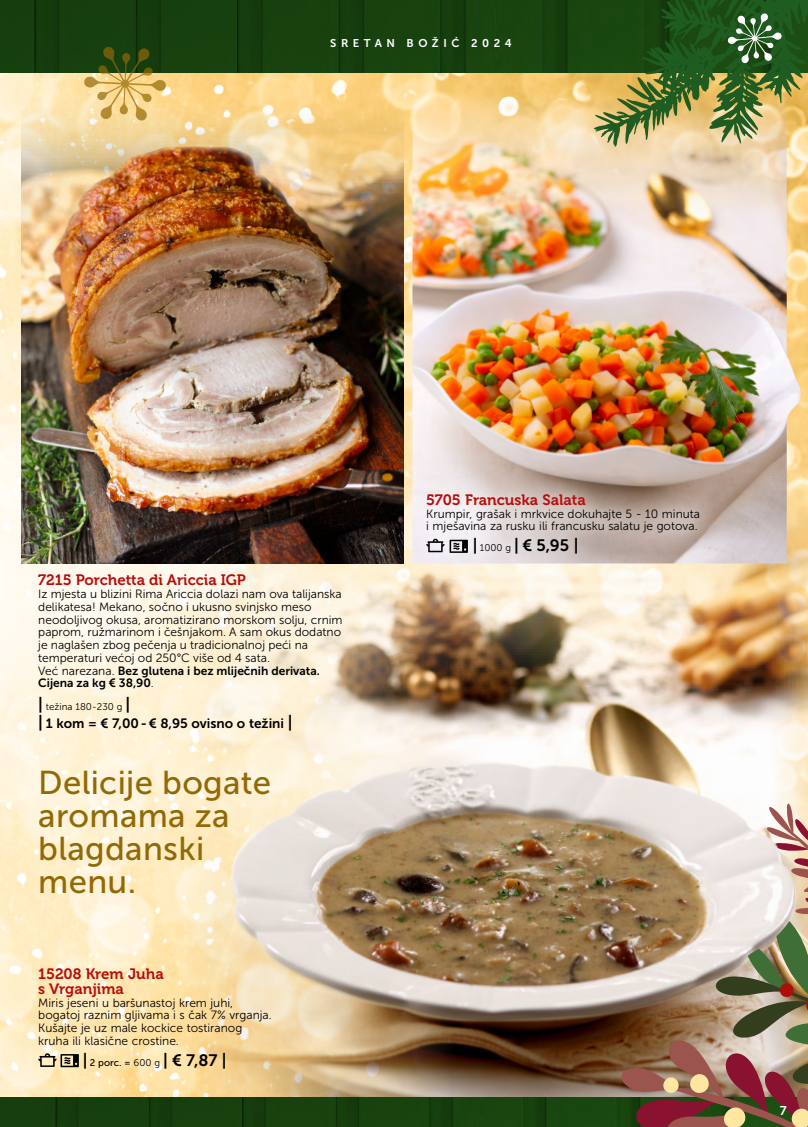
<style>
.page{position:relative;width:808px;height:1127px;background:#fff}
.page>*{position:absolute;margin:0;border:0;box-sizing:border-box;transform-origin:0 0}
.t1{font:33px/33px "Museo Sans 500";letter-spacing:.01em;color:#926907}
.t2{font:16.5px "Museo Sans 700";color:#000}
.t3{font:15px/15px "Museo 700";color:#b70e0c}
.t4{font:13.5px "Museo Sans 700";color:#000}
.t5{font:12.75px "Museo Sans 700";color:#fff}
.t6{font:12px/12.8px "Museo Sans 300";color:#000}
.t7{font:12px/12.8px "Museo Sans 700";color:#000}
.t8{font:11.25px "Museo Sans 700";letter-spacing:.4em;color:#fff}
.t9{font:9.75px "Museo Sans 300";color:#000}
.s1{font-family:"Museo Sans 300"}
.s2{font-family:"Museo Sans 700";font-size:16.5px}
.s3{font-size:16.5px}
.s4{font-family:"Museo Sans 500";font-size:9.75px}
.s5{font-family:"Museo Sans 300";font-size:9.75px}
</style>
<div class="page">
<img style="left:0;top:0;width:808px;height:1097px">
<img style="left:188px;top:343px;width:620px;height:754px">
<img style="left:21px;top:73px;width:383px;height:490px">
<img style="left:412px;top:94px;width:375px;height:469px">
<img style="left:0;top:11px;width:1px;height:999px">
<div style="left:10px;top:1097px;width:610px;height:30px;background:#17410e"></div>
<svg style="left:84px;top:46px;width:82px;height:75px;background:#a49957"></svg>
<svg style="left:594px;top:0;width:214px;height:147px;background:#667d41"></svg>
<div style="left:404px;top:470px;width:318px;height:106px;background:#fff;opacity:.75"></div>
<svg style="left:426px;top:539px;width:42px;height:14px"></svg>
<img style="left:53px;top:146px;width:287px;height:237px">
<svg style="left:699px;top:298px;width:103px;height:159px;background:#d8b38b"></svg>
<img style="left:703px;top:307px;width:95px;height:144px">
<svg style="left:38px;top:1053px;width:41px;height:14px"></svg>
<svg style="left:0;top:1010px;width:10px;height:117px"></svg>
<img style="left:620px;top:803px;width:188px;height:324px">
<img style="left:229px;top:761px;width:571px;height:258px">
<p class="t8" style="left:330px;top:37px;width:183px">SRETAN BOŽIĆ 2024</p>
<p class="t3" style="left:38px;top:573px;width:209px">7215 Porchetta di Ariccia IGP</p>
<p class="t6" style="left:38px;top:588px;width:306px">Iz mjesta u blizini Rima Ariccia dolazi nam ova talijanska delikatesa! Mekano, sočno i ukusno svinjsko meso neodoljivog okusa, aromatizirano morskom solju, crnim paprom, ružmarinom i češnjakom. A sam okus dodatno je naglašen zbog pečenja u tradicionalnoj peći na temperaturi većoj od 250°C više od 4 sata.</p>
<p class="t7" style="left:38px;top:664px;width:283px"><span class="s1">Već narezana.</span> Bez glutena i bez mliječnih derivata.<br>Cijena za kg € 38,90<span class="s1">.</span></p>
<p class="t9" style="left:38px;top:701px;width:93px"><span class="s2">|</span> težina 180-230 g <span class="s2">|</span></p>
<p class="t4" style="left:38px;top:715px;width:256px"><span class="s3">|</span> 1 kom = € 7,00 - € 8,95 ovisno o težini <span class="s3">|</span></p>
<h1 class="t1" style="left:38px;top:766px;width:234px">Delicije bogate aromama za blagdanski menu.</h1>
<p class="t3" style="left:38px;top:966px;width:127px">15208 Krem Juha s Vrganjima</p>
<p class="t6" style="left:38px;top:996px;width:235px">Miris jeseni u baršunastoj krem juhi, bogatoj raznim gljivama i s čak 7% vrganja.<br>Kušajte je uz male kockice tostiranog kruha ili klasične crostine.</p>
<h2 class="t2" style="left:83px;top:1050px;width:145px">| <span class="s4">2 porc. =</span> <span class="s5">600 g</span> | € 7,87 |</h2>
<p class="t3" style="left:426px;top:492px;width:161px">5705 Francuska Salata</p>
<p class="t6" style="left:426px;top:507px;width:275px">Krumpir, grašak i mrkvice dokuhajte 5 - 10 minuta i mješavina za rusku ili francusku salatu je gotova.</p>
<h2 class="t2" style="left:473px;top:536px;width:107px">| <span class="s5">1000 g</span> | € 5,95 |</h2>
<p class="t5" style="left:780px;top:1104px;width:8px">7</p>
</div>
